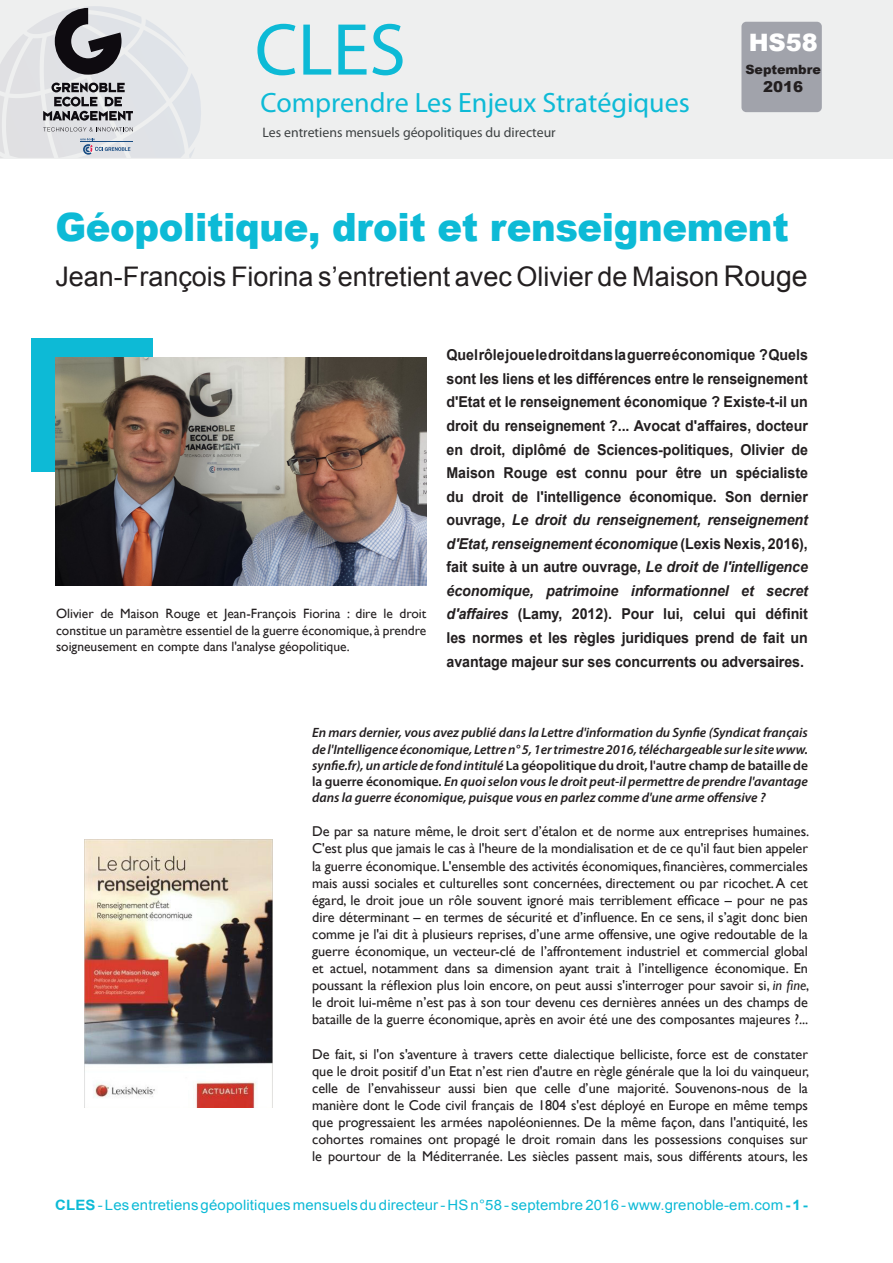
<style>
.page{position:relative;width:893px;height:1263px;background:#fff}
.page>*{position:absolute;margin:0;border:0;box-sizing:border-box;transform-origin:0 0}
.t1{font:700 74.1px "Helvetica Neue";color:#0dbad6}
.Titre_CLES{font:900 39px "Arial";letter-spacing:-.01em;color:#0dbad6;scale:.95 1}
.t2{font:300 28.05px "Helvetica Neue";color:#0dbad6}
.Titre_CLES-2{font:27px "Arial";color:#231f20}
.Texte_courant_CLES{font:900 24px "Arial";color:#fff}
.Chapo_CLESHS{font:700 15px/23.5px "Arial";letter-spacing:-.005em;color:#231f20;text-align:justify;scale:.95 1}
.Texte_courant_CLES-2{font:900 15px "Arial";color:#231f20}
.Texte_courant_CLES-3{font:14.25px/17.1px "Gill Sans";letter-spacing:-.005em;color:#231f20;text-align:justify}
.t3{font:14.25px "Arial";letter-spacing:.01em;color:#0dbad6;scale:1.05 1}
.t4{font:300 13.8px "Helvetica Neue";color:#3d4142}
.Question_CLES{font:italic 600 13.5px/16.2px "Myriad Pro";letter-spacing:-.005em;color:#231f20;text-align:justify}
.t5{font:13.5px/16.2px "Gill Sans";color:#231f20;text-align:justify}
.Texte_courant_CLES-4{font:900 12.75px "Arial";letter-spacing:-.005em;color:#231f20}
.s1{font-size:28.5px}
.s2{font-style:italic}
.s3{font-style:normal}
.s4{font-weight:700}
</style>
<div class="page">
<div style="left:0;top:0;width:893px;height:159px;background:#eeefef"></div>
<svg style="left:0;top:6px;width:201px;height:152px"></svg>
<div style="left:741px;top:22px;width:81px;height:90px;background:#a1a3ab;border-radius:5px"></div>
<div style="left:31px;top:338px;width:121px;height:133px;background:#0dbad6"></div>
<img style="left:55px;top:358px;width:371px;height:227px">
<img style="left:85px;top:840px;width:187px;height:267px">
<p class="t1" style="left:255px;top:4px;width:153px">CLES</p>
<p class="t2" style="left:260px;top:86px;width:431px">Comprendre Les Enjeux Stratégiques</p>
<p class="t4" style="left:263px;top:123px;width:295px">Les entretiens mensuels géopolitiques du directeur</p>
<p class="Texte_courant_CLES" style="left:749px;top:25px;width:71px">HS58</p>
<p class="Texte_courant_CLES-4" style="left:745px;top:60px;width:77px">Septembre</p>
<p class="Texte_courant_CLES-2" style="left:763px;top:75px;width:41px">2016</p>
<p class="Titre_CLES" style="left:55px;top:198px;width:773px">Géopolitique, droit et renseignement</p>
<p class="Titre_CLES-2" style="left:55px;top:259px;width:754px">Jean-François Fiorina s’entretient avec Olivier de Maison <span class="s1">Rouge</span></p>
<p class="t5" style="left:56px;top:606px;width:372px">Olivier de Maison Rouge et Jean-François Fiorina : dire le droit constitue un paramètre essentiel de la guerre économique, à prendre soigneusement en compte dans l'analyse géopolitique.</p>
<p class="Chapo_CLESHS" style="left:446px;top:344px;width:382px">Quel rôle joue le droit dans la guerre économique ? Quels sont les liens et les différences entre le renseignement d'Etat et le renseignement économique ? Existe-t-il un droit du renseignement ?... Avocat d'affaires, docteur en droit, diplômé de Sciences-politiques, Olivier de Maison Rouge est connu pour être un spécialiste du droit de l'intelligence économique. Son dernier ouvrage, <span class="s2">Le droit du renseignement, renseignement d'Etat, renseignement économique</span> (Lexis Nexis, 2016), fait suite à un autre ouvrage, <span class="s2">Le droit de l'intelligence économique, patrimoine informationnel et secret d'affaires</span> (Lamy, 2012). Pour lui, celui qui définit les normes et les règles juridiques prend de fait un avantage majeur sur ses concurrents ou adversaires.</p>
<p class="Question_CLES" style="left:312px;top:724px;width:497px">En mars dernier, vous avez publié dans la Lettre d'information du Synfie (Syndicat français de l'Intelligence économique, Lettre n° 5, 1er trimestre 2016, téléchargeable sur le site www. synfie.fr), un article de fond intitulé <span class="s3">La géopolitique du droit, l'autre champ de bataille de la guerre économique</span>. En quoi selon vous le droit peut-il permettre de prendre l'avantage dans la guerre économique, puisque vous en parlez comme d'une arme offensive ?</p>
<p class="Texte_courant_CLES-3" style="left:312px;top:823px;width:499px">De par sa nature même, le droit sert d’étalon et de norme aux entreprises humaines.<br>C'est plus que jamais le cas à l'heure de la mondialisation et de ce qu'il faut bien appeler la guerre économique. L'ensemble des activités économiques, financières, commerciales mais aussi sociales et culturelles sont concernées, directement ou par ricochet. A cet égard, le droit joue un rôle souvent ignoré mais terriblement efficace – pour ne pas dire déterminant – en termes de sécurité et d’influence. En ce sens, il s’agit donc bien comme je l'ai dit à plusieurs reprises, d’une arme offensive, une ogive redoutable de la guerre économique, un vecteur-clé de l’affrontement industriel et commercial global et actuel, notamment dans sa dimension ayant trait à l’intelligence économique. En poussant la réflexion plus loin encore, on peut aussi s'interroger pour savoir si, <span class="s2">in fine</span>, le droit lui-même n’est pas à son tour devenu ces dernières années un des champs de bataille de la guerre économique, après en avoir été une des composantes majeures ?...</p>
<p class="Texte_courant_CLES-3" style="left:312px;top:1045px;width:499px">De fait, si l'on s'aventure à travers cette dialectique belliciste, force est de constater que le droit positif d’un Etat n’est rien d'autre en règle générale que la loi du vainqueur, celle de l’envahisseur aussi bien que celle d’une majorité. Souvenons-nous de la manière dont le Code civil français de 1804 s'est déployé en Europe en même temps que progressaient les armées napoléoniennes. De la même façon, dans l'antiquité, les cohortes romaines ont propagé le droit romain dans les possessions conquises sur le pourtour de la Méditerranée. Les siècles passent mais, sous différents atours, les</p>
<p class="t3" style="left:55px;top:1195px;width:718px"><span class="s4">CLES</span> - Les entretiens géopolitiques mensuels du directeur - HS n°58 - septembre 2016 - www.grenoble-em.com <span class="s4">- 1 -</span></p>
</div>
